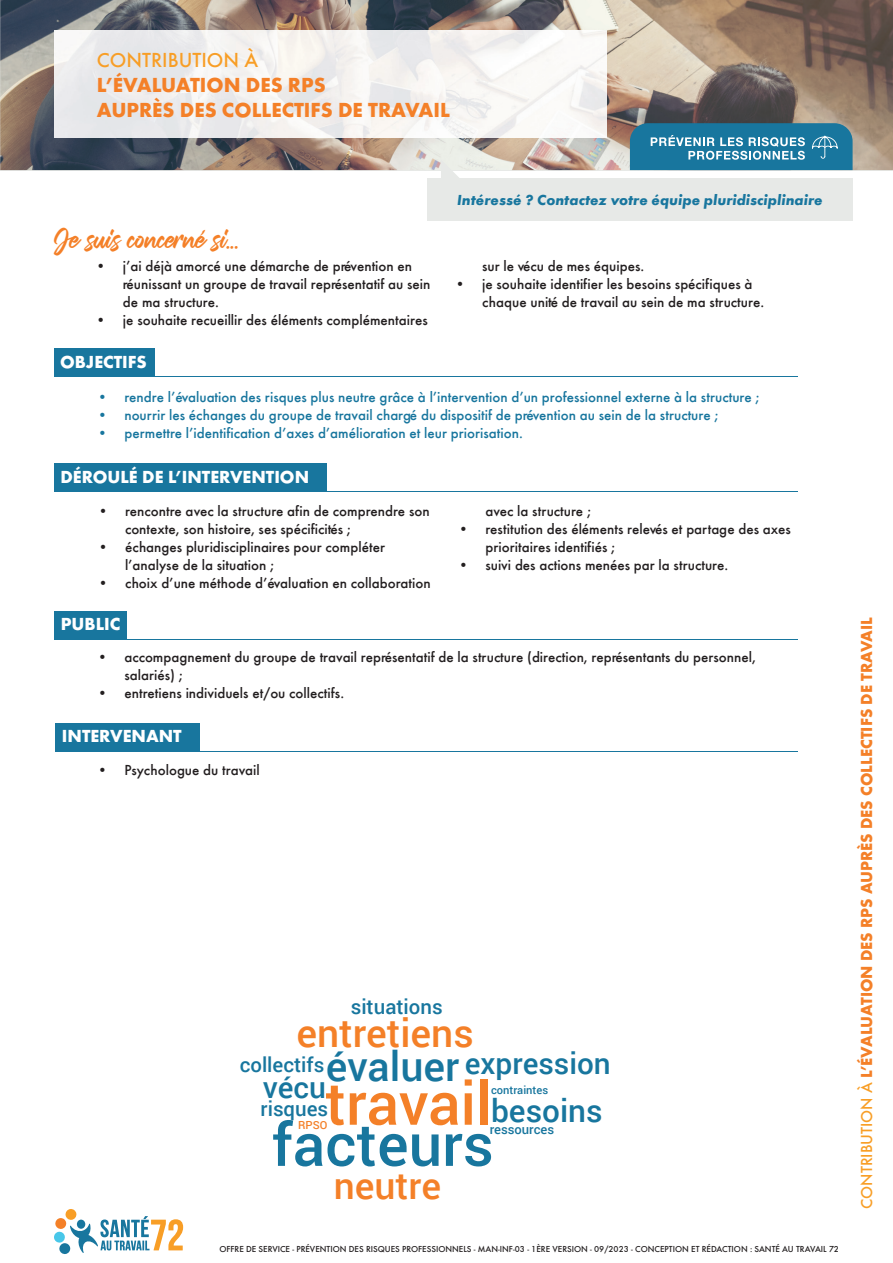
<style>
.page{position:relative;width:893px;height:1263px;background:#fff}
.page>*{position:absolute;margin:0;border:0;box-sizing:border-box;transform-origin:0 0}
.t1{font:500 59.4px "Roboto";color:#18769e}
.t2{font:500 59.4px "Roboto";color:#f48028}
.t3{font:500 39px "Roboto";color:#f48028}
.t4{font:500 37.2px "Roboto";color:#f48028}
.t5{font:500 31.65px "Roboto";color:#18769e}
.t6{font:500 29.7px "Roboto";color:#18769e}
.t7{font:25.5px "Fallinlove";color:#f48028}
.t8{font:700 21px/25.2px "Futura T";color:#f48028}
.t9{font:500 21px "Futura T";color:#f89e26}
.t10{font:500 20.4px "Roboto";color:#18769e}
.t11{font:700 18px "Futura T";color:#fff}
.t12{font:700 16.5px "Futura T";color:#f48028}
.t13{font:500 15px/18px "Futura T";color:#231f20}
.t14{font:500 15px "Futura T";color:#18769e}
.t15{font:15px "Futura T Bold Obli";color:#18769e}
.t16{font:500 13.05px "Roboto";color:#18769e}
.t17{font:500 11.1px "Roboto";color:#18769e}
.t18{font:500 11.1px "Roboto";color:#f48028}
.t19{font:500 9px "Futura T";color:#231f20}
.s1{font-size:40.95px}
.s2{font-weight:500;color:#f89e26}
</style>
<div class="page">
<img style="left:0;top:0;width:893px;height:170px">
<div style="left:54px;top:349px;width:101px;height:28px;background:#18769e"></div>
<hr style="left:152px;top:377px;width:646px;height:1px;background:#18769e">
<div style="left:54px;top:463px;width:272px;height:29px;background:#18769e"></div>
<hr style="left:152px;top:491px;width:646px;height:1px;background:#18769e">
<div style="left:54px;top:611px;width:73px;height:28px;background:#18769e"></div>
<hr style="left:54px;top:639px;width:744px;height:1px;background:#18769e">
<div style="left:56px;top:723px;width:144px;height:28px;background:#18769e"></div>
<hr style="left:57px;top:751px;width:741px;height:1px;background:#18769e">
<svg style="left:70px;top:1216px;width:113px;height:37px"></svg>
<div style="left:77px;top:1219px;width:8px;height:10px;background:#18769e;border-radius:50%"></div>
<svg style="left:54px;top:1231px;width:11px;height:12px"></svg>
<svg style="left:55px;top:1218px;width:12px;height:11px"></svg>
<div style="left:65px;top:1209px;width:12px;height:11px;background:#f89e26;border-radius:5px"></div>
<svg style="left:59px;top:1243px;width:12px;height:11px"></svg>
<svg style="left:630px;top:123px;width:223px;height:47px;background:#3585a8"></svg>
<svg style="left:441px;top:159px;width:21px;height:20px"></svg>
<div style="left:427px;top:179px;width:426px;height:42px;background:#e7e9e7"></div>
<img style="left:54px;top:31px;width:553px;height:106px">
<h3 class="t9" style="left:97px;top:47px;width:163px">CONTRIBUTION À</h3>
<h3 class="t8" style="left:97px;top:72px;width:354px">L’ÉVALUATION DES RPS<br>AUPRÈS DES COLLECTIFS DE TRAVAIL</h3>
<h3 class="t7" style="left:53px;top:215px;width:187px">Je suis concerné si...</h3>
<p class="t13" style="left:123px;top:257px;width:309px;text-indent:-27px">• j’ai déjà amorcé une démarche de prévention en réunissant un groupe de travail représentatif au sein de ma structure.</p>
<p class="t13" style="left:96px;top:311px;width:333px">• je souhaite recueillir des éléments complémentaires</p>
<p class="t11" style="left:60px;top:351px;width:88px">OBJECTIFS</p>
<p class="t15" style="left:457px;top:192px;width:367px">Intéressé ? Contactez votre équipe pluridisciplinaire</p>
<p class="t13" style="left:482px;top:257px;width:163px">sur le vécu de mes équipes.</p>
<p class="t13" style="left:482px;top:275px;width:283px;text-indent:-27px">• je souhaite identifier les besoins spécifiques à chaque unité de travail au sein de ma structure.</p>
<p class="t14" style="left:97px;top:389px;width:663px">• rendre l’évaluation des risques plus neutre grâce à l’intervention d’un professionnel externe à la structure ;</p>
<p class="t14" style="left:97px;top:407px;width:622px">• nourrir les échanges du groupe de travail chargé du dispositif de prévention au sein de la structure ;</p>
<p class="t14" style="left:97px;top:425px;width:427px">• permettre l’identification d’axes d’amélioration et leur priorisation.</p>
<p class="t11" style="left:60px;top:466px;width:250px">DÉROULÉ DE L’INTERVENTION</p>
<p class="t13" style="left:125px;top:502px;width:306px;text-indent:-27px">• rencontre avec la structure afin de comprendre son contexte, son histoire, ses spécificités ;</p>
<p class="t13" style="left:125px;top:538px;width:262px;text-indent:-27px">• échanges pluridisciplinaires pour compléter l’analyse de la situation ;</p>
<p class="t13" style="left:98px;top:574px;width:334px">• choix d’une méthode d’évaluation en collaboration</p>
<p class="t11" style="left:61px;top:613px;width:61px">PUBLIC</p>
<p class="t13" style="left:485px;top:502px;width:107px">avec la structure ;</p>
<p class="t13" style="left:485px;top:520px;width:307px;text-indent:-27px">• restitution des éléments relevés et partage des axes prioritaires identifiés ;</p>
<p class="t13" style="left:458px;top:556px;width:271px">• suivi des actions menées par la structure.</p>
<p class="t13" style="left:124px;top:648px;width:633px;text-indent:-27px">• accompagnement du groupe de travail représentatif de la structure (direction, représentants du personnel, salariés) ;</p>
<p class="t13" style="left:97px;top:684px;width:248px">• entretiens individuels et/ou collectifs.</p>
<p class="t11" style="left:62px;top:725px;width:121px">INTERVENANT</p>
<p class="t13" style="left:97px;top:760px;width:164px">• Psychologue du travail</p>
<h3 class="t10" style="left:351px;top:992px;width:93px">situations</h3>
<h2 class="t3" style="left:296px;top:1005px;width:179px">entretiens</h2>
<h3 class="t6" style="left:326px;top:1043px;width:286px"><span class="s1">évaluer</span> expression</h3>
<h3 class="t10" style="left:240px;top:1051px;width:86px">collectifs</h3>
<h3 class="t6" style="left:263px;top:1066px;width:65px">vécu</h3>
<p class="t17" style="left:491px;top:1082px;width:59px">contraintes</p>
<h1 class="t2" style="left:325px;top:1062px;width:167px">travail</h1>
<h3 class="t5" style="left:491px;top:1088px;width:113px">besoins</h3>
<h3 class="t10" style="left:261px;top:1095px;width:69px">risques</h3>
<h1 class="t1" style="left:272px;top:1103px;width:223px">facteurs</h1>
<p class="t18" style="left:298px;top:1117px;width:31px">RPSO</p>
<p class="t16" style="left:490px;top:1121px;width:66px">ressources</p>
<h3 class="t4" style="left:334px;top:1159px;width:109px">neutre</h3>
<p class="t19" style="left:219px;top:1244px;width:621px">OFFRE DE SERVICE - PRÉVENTION DES RISQUES PROFESSIONNELS - MAN-INF-03 - 1ÈRE VERSION - 09/2023 - CONCEPTION ET RÉDACTION : SANTÉ AU TRAVAIL 72</p>
<p class="t12" style="left:857px;top:1209px;width:593px;rotate:-90deg"><span class="s2">CONTRIBUTION À</span> L’ÉVALUATION DES RPS AUPRÈS DES COLLECTIFS DE TRAVAIL</p>
</div>
